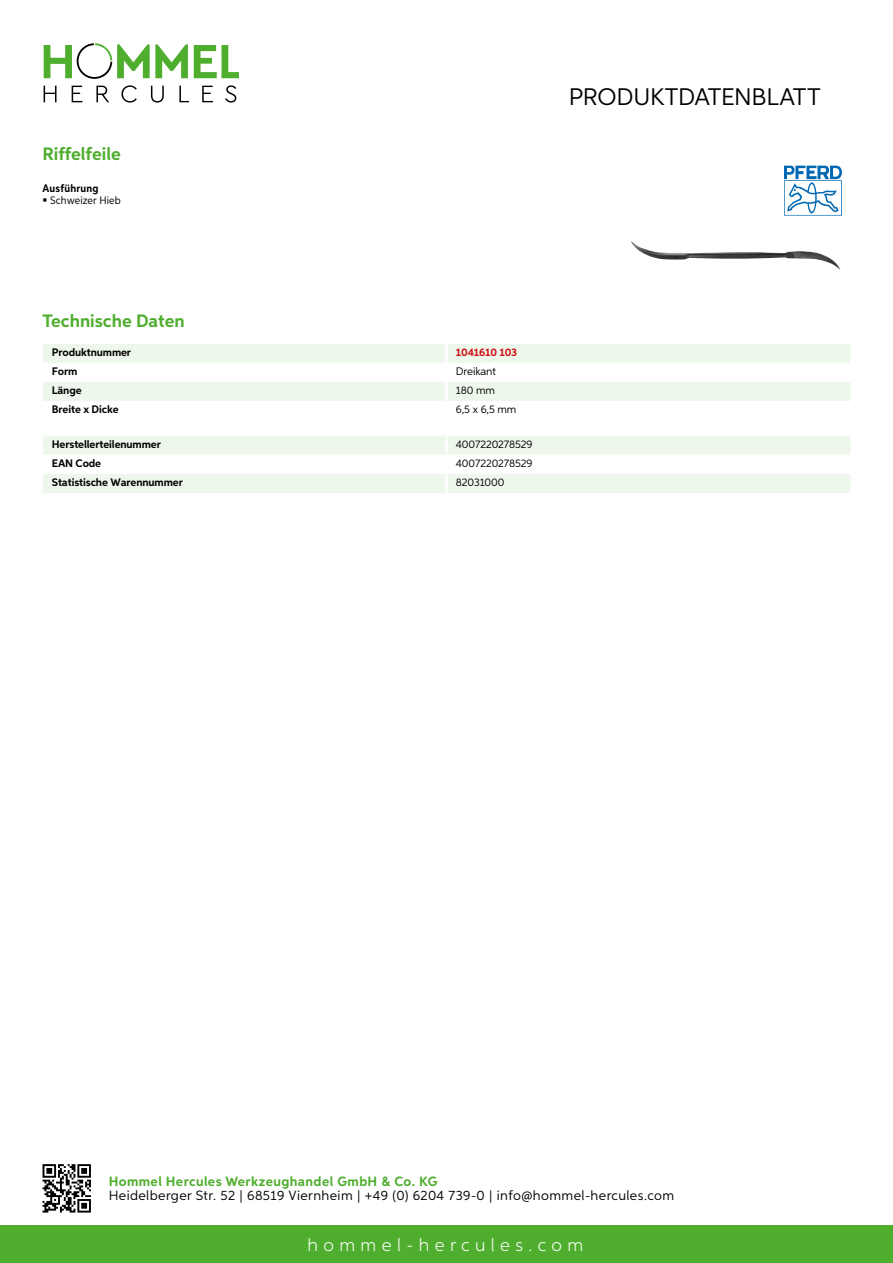
<style>
.page{position:relative;width:893px;height:1263px;background:#fff}
.page>*{position:absolute;margin:0;border:0;box-sizing:border-box;transform-origin:0 0}
.t1{font:24px "Aspira";letter-spacing:-.01em;color:#000}
.t2{font:700 18px "Aspira";color:#50ae2f}
.t3{font:300 18px "Aspira";letter-spacing:.3em;color:#fff}
.t4{font:13.5px "Aspira";letter-spacing:.03em;color:#000}
.t5{font:700 13.5px "Aspira";letter-spacing:.03em;color:#50ae2f}
.t6{font:700 10.95px "Aspira";letter-spacing:-.01em;color:#000}
.t7{font:10.95px "Aspira";letter-spacing:-.01em;color:#000}
.t8{font:10.95px "Aspira Nar";letter-spacing:.01em;color:#000}
.t9{font:700 10.95px "Aspira";letter-spacing:-.01em;color:#cd1013}
.t10{font:700 10.95px "Aspira Nar";letter-spacing:.02em;color:#000}
</style>
<div class="page">
<div style="left:0;top:1226px;width:893px;height:37px;background:#50ae2f"></div>
<svg style="left:43px;top:1164px;width:48px;height:48px"></svg>
<svg style="left:194px;top:45px;width:45px;height:33px"></svg>
<svg style="left:44px;top:43px;width:144px;height:36px"></svg>
<svg style="left:44px;top:86px;width:13px;height:16px"></svg>
<svg style="left:72px;top:86px;width:10px;height:16px"></svg>
<svg style="left:96px;top:86px;width:13px;height:16px"></svg>
<svg style="left:121px;top:85px;width:16px;height:18px"></svg>
<svg style="left:151px;top:86px;width:13px;height:17px"></svg>
<svg style="left:179px;top:86px;width:10px;height:16px"></svg>
<svg style="left:202px;top:86px;width:11px;height:16px"></svg>
<svg style="left:225px;top:85px;width:11px;height:18px"></svg>
<div style="left:43px;top:344px;width:807px;height:19px;background:#eef7eb"></div>
<div style="left:43px;top:382px;width:807px;height:19px;background:#eef7eb"></div>
<hr style="left:445px;top:344px;width:3px;height:19px;background:#fff">
<hr style="left:445px;top:382px;width:3px;height:19px;background:#fff">
<svg style="left:43px;top:436px;width:807px;height:57px"></svg>
<hr style="left:445px;top:474px;width:3px;height:19px;background:#fff">
<img style="left:631px;top:241px;width:210px;height:29px">
<svg style="left:784px;top:166px;width:58px;height:50px"></svg>
<h2 class="t2" style="left:43px;top:142px;width:80px">Riffelfeile</h2>
<p class="t10" style="left:43px;top:181px;width:58px">Ausführung</p>
<p class="t8" style="left:50px;top:194px;width:72px">Schweizer Hieb</p>
<h1 class="t1" style="left:569px;top:82px;width:253px">Produktdatenblatt</h1>
<h2 class="t2" style="left:43px;top:309px;width:144px">Technische Daten</h2>
<p class="t6" style="left:52px;top:345px;width:81px">Produktnummer</p>
<p class="t9" style="left:456px;top:345px;width:63px">1041610 103</p>
<p class="t6" style="left:52px;top:364px;width:27px">Form</p>
<p class="t7" style="left:456px;top:364px;width:42px">Dreikant</p>
<p class="t6" style="left:52px;top:383px;width:31px">Länge</p>
<p class="t7" style="left:456px;top:383px;width:41px">180 mm</p>
<p class="t6" style="left:52px;top:402px;width:68px">Breite x Dicke</p>
<p class="t7" style="left:456px;top:403px;width:62px">6,5 x 6,5 mm</p>
<p class="t6" style="left:52px;top:437px;width:111px">Herstellerteilenummer</p>
<p class="t7" style="left:456px;top:437px;width:78px">4007220278529</p>
<p class="t6" style="left:52px;top:456px;width:51px">EAN Code</p>
<p class="t7" style="left:456px;top:456px;width:78px">4007220278529</p>
<p class="t6" style="left:52px;top:475px;width:132px">Statistische Warennummer</p>
<p class="t7" style="left:456px;top:475px;width:50px">82031000</p>
<p class="t5" style="left:109px;top:1172px;width:330px">Hommel Hercules Werkzeughandel GmbH &amp; Co. KG</p>
<p class="t4" style="left:109px;top:1187px;width:567px">Heidelberger Str. 52 | 68519 Viernheim | +49 (0) 6204 739-0 | info@hommel-hercules.com</p>
<h2 class="t3" style="left:307px;top:1234px;width:277px">hommel-hercules.com</h2>
</div>
